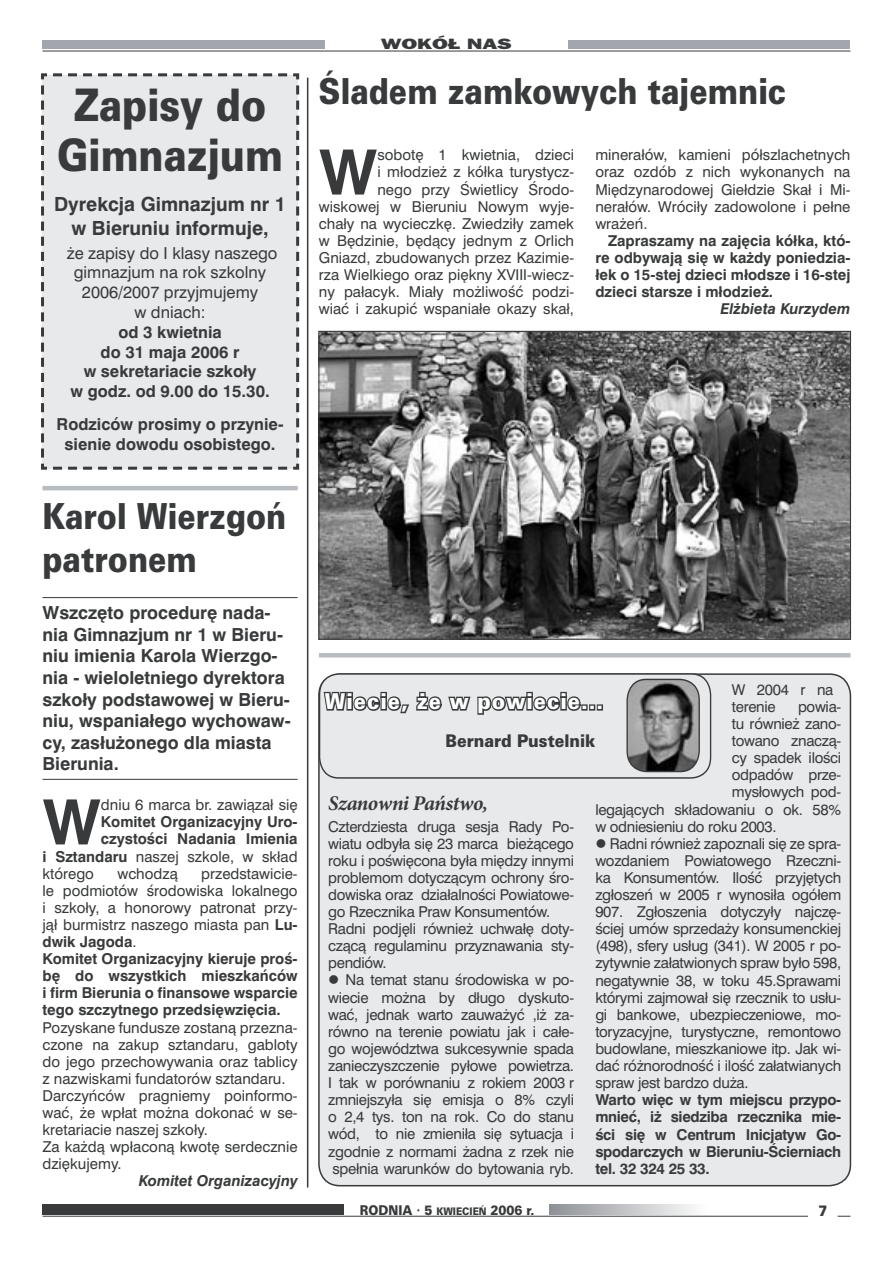
<style>
.page{position:relative;width:893px;height:1263px;background:#fff}
.page>*{position:absolute;margin:0;border:0;box-sizing:border-box;transform-origin:0 0}
.t1{font:62.55px "Swiss 721 AT Bold";color:#383a3b}
.t2{font:45px/49.5px "Zurich AT Black";color:#383a3b;text-align:center;scale:.85 1}
.t3{font:36px/43.2px "Zurich AT Black";color:#383a3b;scale:.85 1}
.t4{font:21.9px "Zurich AT Black";letter-spacing:.05em;color:#fff;scale:.93 1}
.t5{font:italic 700 21px "Minion Pro";letter-spacing:-.025em;color:#383a3b}
.t6{font:19.5px/23.4px "Swiss 721 AT Bold";color:#383a3b;text-align:center}
.t7{font:18px/21.6px "Swiss 721 AT Bold";color:#383a3b}
.t8{font:17.55px "Zurich AT Black";color:#383a3b;scale:.92 1}
.t9{font:16.5px/19.8px "Swiss 721 AT Bold";color:#383a3b;text-align:center}
.t10{font:16.5px/19.8px "Swiss 721 AT";color:#383a3b;text-align:center}
.t11{font:15px/17.1px "Swiss 721 AT";color:#383a3b;text-align:justify}
.t12{font:15px/17.1px "Swiss 721 AT Bold";color:#383a3b}
.t13{font:15px/17.1px "Swiss 721 AT";letter-spacing:-.02em;color:#383a3b}
.t14{font:italic 15px "Swiss 721 AT Bold";color:#383a3b}
.t15{font:800 15px "Frankfurt Gothic";color:#383a3b;scale:1.5 1}
.t16{font:15px "Zurich AT Black";color:#383a3b;scale:.9 1}
.t17{font:13.5px "Zurich AT Black";color:#383a3b;scale:.9 1}
.s1{font-family:"Swiss 721 AT Bold"}
.s2{font-family:"Swiss 721 AT"}
.s3{font-size:10.5px}
</style>
<div class="page">
<hr style="left:43px;top:1216px;width:765px;height:1px;background:#383a3b">
<svg style="left:838px;top:1216px;width:12px;height:1px"></svg>
<div style="left:43px;top:1204px;width:301px;height:11px;background:#383a3b"></div>
<svg style="left:550px;top:1204px;width:143px;height:11px;background:#c0c2c5"></svg>
<hr style="left:43px;top:51px;width:807px;height:1px;background:#383a3b">
<div style="left:43px;top:40px;width:807px;height:9px;background:#a3a6ac"></div>
<div style="left:41px;top:73px;width:259px;height:397px;background:#e8e9eb"></div>
<div style="left:325px;top:30px;width:243px;height:19px;background:#fff"></div>
<hr style="left:43px;top:597px;width:255px;height:1px;background:#383a3b">
<hr style="left:43px;top:779px;width:255px;height:1px;background:#383a3b">
<hr style="left:43px;top:486px;width:255px;height:4px;background:#b9bcc1">
<hr style="left:307px;top:78px;width:1px;height:1109px;background:#383a3b">
<div style="left:318px;top:673px;width:534px;height:513px;background:#e8e9eb"></div>
<svg style="left:318px;top:673px;width:394px;height:105px;background:#c3c4c5"></svg>
<hr style="left:319px;top:653px;width:531px;height:4px;background:#b9bcc1">
<img style="left:320px;top:333px;width:529px;height:305px">
<div style="left:318px;top:331px;width:533px;height:309px;border:1px solid #383a3b"></div>
<h2 class="t2" style="left:57px;top:80px;width:267px">Zapisy do<br>Gimnazjum</h2>
<h3 class="t6" style="left:54px;top:193px;width:233px">Dyrekcja Gimnazjum nr 1 w Bieruniu informuje,</h3>
<p class="t10" style="left:67px;top:243px;width:212px">że zapisy do I klasy naszego gimnazjum na rok szkolny<br>2006/2007 przyjmujemy<br>w dniach:</p>
<p class="t9" style="left:70px;top:322px;width:201px">od 3 kwietnia<br>do 31 maja 2006 r<br>w sekretariacie szkoły<br>w godz. od 9.00 do 15.30.</p>
<p class="t9" style="left:57px;top:414px;width:228px">Rodziców prosimy o przynie&shy;sienie dowodu osobistego.</p>
<h3 class="t3" style="left:43px;top:495px;width:288px">Karol Wierzgoń patronem</h3>
<p class="t7" style="left:43px;top:602px;width:250px">Wszczęto procedurę nada&shy;nia Gimnazjum nr 1 w Bieru&shy;niu imienia Karola Wierzgo&shy;nia - wieloletniego dyrektora szkoły podstawowej w Bieru&shy;niu, wspaniałego wychowaw&shy;cy, zasłużonego dla miasta<br>Bierunia.</p>
<h1 class="t1" style="left:43px;top:785px;width:60px">W</h1>
<p class="t11" style="left:101px;top:796px;width:198px">dniu 6 marca br. zawiązał się</p>
<p class="t12" style="left:101px;top:813px;width:198px">Komitet Organizacyjny Uro&shy;czystości Nadania Imienia</p>
<p class="t11" style="left:43px;top:848px;width:257px"><span class="s1">i Sztandaru</span> naszej szkole, w skład którego</p>
<p class="t11" style="left:43px;top:865px;width:257px;text-indent:159px">przedstawicie&shy;le podmiotów środowiska lokalnego i szkoły, a honorowy patronat przy&shy;jął burmistrz naszego miasta pan <span class="s1">Lu-</span></p>
<p class="t12" style="left:43px;top:933px;width:257px">dwik Jagoda<span class="s2">.<br></span>Komitet Organizacyjny kieruje proś&shy;bę do wszystkich mieszkańców i firm Bierunia o finansowe wsparcie tego szczytnego przedsięwzięcia.</p>
<p class="t11" style="left:43px;top:1019px;width:257px;text-align:left">Pozyskane fundusze zostaną przezna&shy;czone na zakup sztandaru, gabloty do jego przechowywania oraz tablicy z nazwiskami fundatorów sztandaru.<br>Darczyńców pragniemy poinformo&shy;wać, że wpłat można dokonać w se&shy;kretariacie naszej szkoły.<br>Za każdą wpłaconą kwotę serdecznie dziękujemy.</p>
<p class="t14" style="left:139px;top:1172px;width:160px">Komitet Organizacyjny</p>
<p class="t11" style="left:117px;top:865px;width:62px">wchodzą</p>
<p class="t15" style="left:381px;top:35px;width:89px">WOKÓŁ NAS</p>
<h3 class="t3" style="left:319px;top:70px;width:551px">Śladem zamkowych tajemnic</h3>
<p class="t11" style="left:319px;top:146px;width:257px;text-align:right">sobotę 1 kwietnia, dzieci<br>i młodzież z kółka turystycz-<br>nego przy Świetlicy Środo&shy;wiskowej w Bieruniu Nowym wyje&shy;chały na wycieczkę. Zwiedziły zamek w Będzinie, będący jednym z Orlich Gniazd, zbudowanych przez Kazimie&shy;rza Wielkiego oraz piękny XVIII-wiecz&shy;ny pałacyk. Miały możliwość podzi&shy;wiać i zakupić wspaniałe okazy skał,</p>
<p class="t11" style="left:595px;top:146px;width:257px">minerałów, kamieni półszlachetnych oraz ozdób z nich wykonanych na Międzynarodowej Giełdzie Skał i Mi&shy;nerałów. Wróciły zadowolone i pełne wrażeń.</p>
<h1 class="t1" style="left:319px;top:135px;width:60px">W</h1>
<p class="t12" style="left:595px;top:232px;width:257px;text-align:justify;text-indent:13px">Zapraszamy na zajęcia kółka, któ&shy;re odbywają się w każdy poniedzia&shy;łek o 15-stej dzieci młodsze i 16-stej dzieci starsze i młodzież.</p>
<p class="t14" style="left:720px;top:300px;width:132px">Elżbieta Kurzydem</p>
<p class="t13" style="left:732px;top:681px;width:103px">W 2004 r na terenie</p>
<h3 class="t4" style="left:325px;top:688px;width:301px">Wiecie, że w powiecie...</h3>
<p class="t11" style="left:798px;top:698px;width:45px">powia-</p>
<p class="t13" style="left:732px;top:715px;width:111px">tu również zano-</p>
<p class="t13" style="left:732px;top:732px;width:111px">towano znaczą-</p>
<p class="t13" style="left:732px;top:749px;width:111px">cy spadek ilości</p>
<p class="t13" style="left:732px;top:766px;width:111px">odpadów prze-</p>
<p class="t13" style="left:732px;top:783px;width:111px">mysłowych pod-</p>
<p class="t13" style="left:595px;top:801px;width:247px">legających składowaniu o ok. 58%</p>
<p class="t13" style="left:595px;top:818px;width:183px">w odniesieniu do roku 2003.</p>
<p class="t11" style="left:595px;top:835px;width:247px">● Radni również zapoznali się ze spra&shy;wozdaniem Powiatowego Rzeczni&shy;ka Konsumentów. Ilość przyjętych zgłoszeń w 2005 r wynosiła ogółem 907. Zgłoszenia dotyczyły najczę&shy;ściej umów sprzedaży konsumenckiej (498), sfery usług (341). W 2005 r po&shy;zytywnie załatwionych spraw było 598, negatywnie 38, w toku 45.Sprawami którymi zajmował się rzecznik to usłu&shy;gi bankowe, ubezpieczeniowe, mo&shy;toryzacyjne, turystyczne, remontowo budowlane, mieszkaniowe itp. Jak wi&shy;dać różnorodność i ilość załatwianych spraw jest bardzo duża.</p>
<p class="t12" style="left:595px;top:1091px;width:247px;text-align:justify">Warto więc w tym miejscu przypo&shy;mnieć, iż siedziba rzecznika mie&shy;ści się w Centrum Inicjatyw Go&shy;spodarczych w Bieruniu-Ścierniach tel. 32 324 25 33.</p>
<p class="t8" style="left:445px;top:730px;width:165px">Bernard Pustelnik</p>
<h3 class="t5" style="left:328px;top:791px;width:161px">Szanowni Państwo,</h3>
<p class="t13" style="left:328px;top:818px;width:247px">Czterdziesta druga sesja Rady Po&shy;wiatu odbyła się 23 marca bieżącego roku i poświęcona była między innymi problemom dotyczącym ochrony śro&shy;dowiska oraz działalności Powiatowe&shy;go Rzecznika Praw Konsumentów.<br>Radni podjęli również uchwałę doty&shy;czącą regulaminu przyznawania sty&shy;pendiów.</p>
<p class="t11" style="left:328px;top:971px;width:247px">● Na temat stanu środowiska w po&shy;wiecie można by długo dyskuto&shy;wać, jednak warto zauważyć ,iż za&shy;równo na terenie powiatu jak i całe&shy;go województwa sukcesywnie spada zanieczyszczenie pyłowe powietrza.<br>I tak w porównaniu z rokiem 2003 r zmniejszyła się emisja o 8% czyli o 2,4 tys. ton na rok. Co do stanu wód, to nie zmieniła się sytuacja i zgodnie z normami żadna z rzek nie spełnia warunków do bytowania ryb.</p>
<p class="t17" style="left:360px;top:1202px;width:196px">RODNIA · 5 <span class="s3">KWIECIEŃ</span> 2006 r.</p>
<p class="t16" style="left:818px;top:1202px;width:11px">7</p>
</div>
